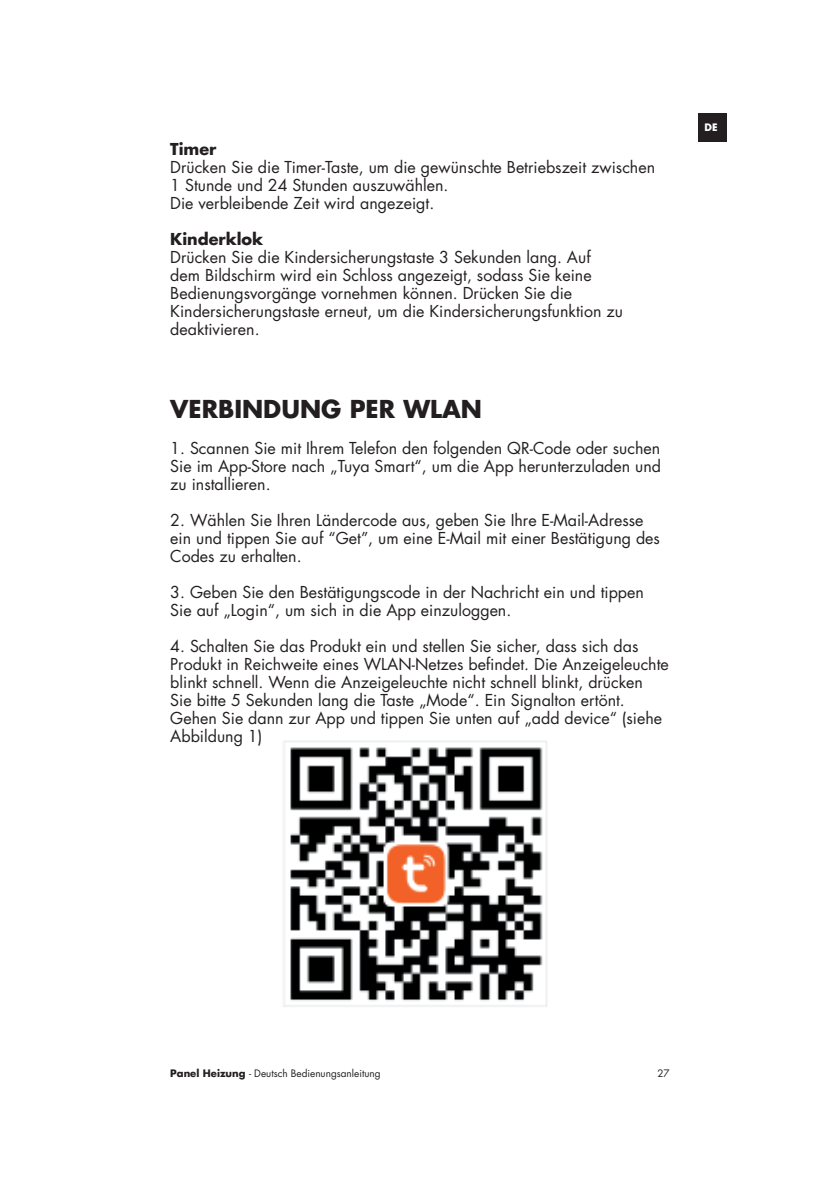
<style>
.page{position:relative;width:840px;height:1191px;background:#fff}
.page>*{position:absolute;margin:0;border:0;box-sizing:border-box;transform-origin:0 0}
.t1{font:700 24px "Futura LT";color:#231f20}
.t2{font:16px/18px "Futura LT";color:#231f20}
.t3{font:700 16px "Futura LT";color:#231f20}
.t4{font:10px "Futura LT";color:#231f20}
.t5{font:700 10px "Futura LT";color:#fff}
.s1{font-weight:700}
</style>
<div class="page">
<div style="left:697px;top:113px;width:29px;height:29px;background:#231f20"></div>
<img style="left:283px;top:741px;width:264px;height:266px">
<p class="t3" style="left:170px;top:141px;width:48px">Timer</p>
<p class="t2" style="left:170px;top:158px;width:486px">Drücken Sie die Timer-Taste, um die gewünschte Betriebszeit zwischen<br>1 Stunde und 24 Stunden auszuwählen.<br>Die verbleibende Zeit wird angezeigt.</p>
<p class="t3" style="left:170px;top:231px;width:94px">Kinderklok</p>
<p class="t2" style="left:170px;top:248px;width:454px">Drücken Sie die Kindersicherungstaste 3 Sekunden lang. Auf dem Bildschirm wird ein Schloss angezeigt, sodass Sie keine Bedienungsvorgänge vornehmen können. Drücken Sie die Kindersicherungstaste erneut, um die Kindersicherungsfunktion zu deaktivieren.</p>
<h1 class="t1" style="left:170px;top:397px;width:313px">VERBINDUNG PER WLAN</h1>
<p class="t2" style="left:170px;top:439px;width:492px;text-align:justify">1. Scannen Sie mit Ihrem Telefon den folgenden QR-Code oder suchen Sie im App-Store nach „Tuya Smart“, um die App herunterzuladen und zu installieren.</p>
<p class="t2" style="left:170px;top:511px;width:491px">2. Wählen Sie Ihren Ländercode aus, geben Sie Ihre E-Mail-Adresse ein und tippen Sie auf “Get”, um eine E-Mail mit einer Bestätigung des<br>Codes zu erhalten.</p>
<p class="t2" style="left:170px;top:583px;width:475px">3. Geben Sie den Bestätigungscode in der Nachricht ein und tippen<br>Sie auf „Login“, um sich in die App einzuloggen.</p>
<p class="t2" style="left:170px;top:637px;width:500px">4. Schalten Sie das Produkt ein und stellen Sie sicher, dass sich das Produkt in Reichweite eines WLAN-Netzes befindet. Die Anzeigeleuchte blinkt schnell. Wenn die Anzeigeleuchte nicht schnell blinkt, drücken<br>Sie bitte 5 Sekunden lang die Taste „Mode“. Ein Signalton ertönt.<br>Gehen Sie dann zur App und tippen Sie unten auf „add device“ (siehe Abbildung 1)</p>
<p class="t5" style="left:704px;top:122px;width:15px">DE</p>
<p class="t4" style="left:170px;top:1067px;width:212px"><span class="s1">Panel Heizung</span> - Deutsch Bedienungsanleitung</p>
<p class="t4" style="left:657px;top:1067px;width:14px">27</p>
</div>
